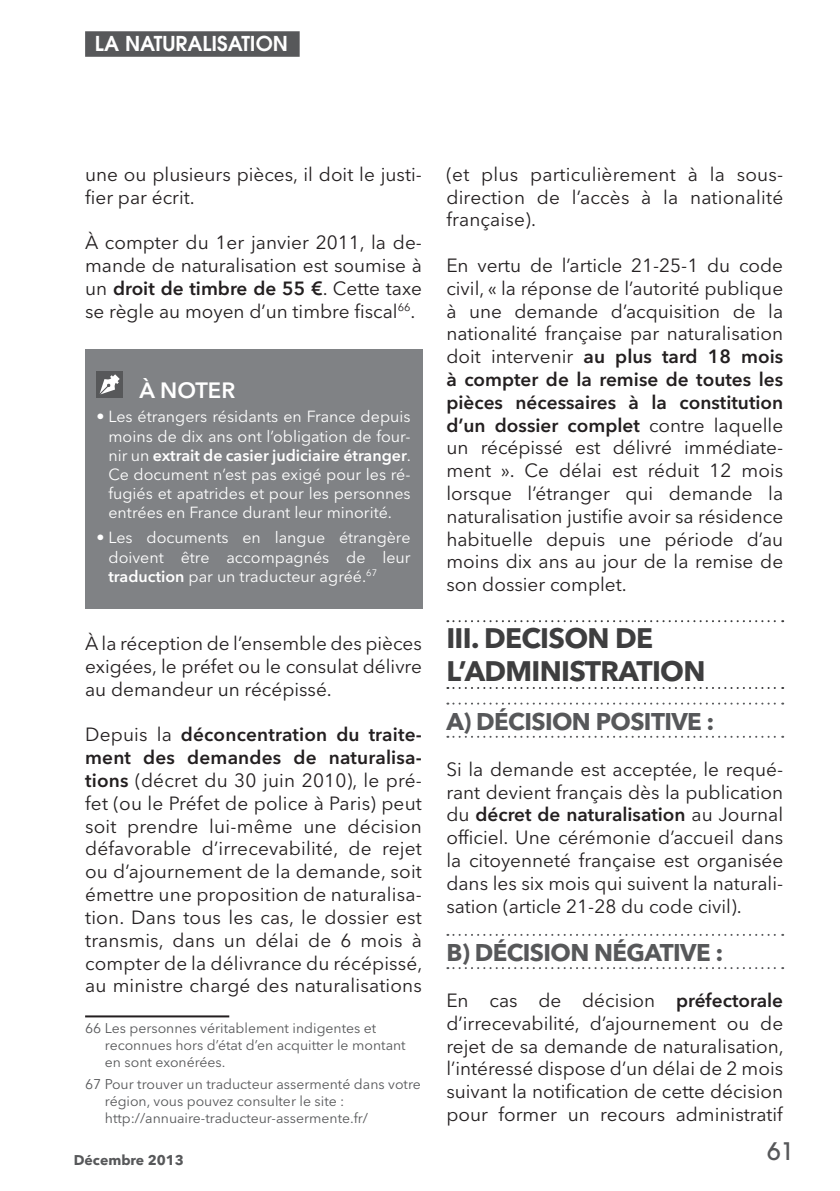
<style>
.page{position:relative;width:840px;height:1191px;background:#fff}
.page>*{position:absolute;margin:0;border:0;box-sizing:border-box;transform-origin:0 0}
.t1{font:700 28px/33.6px "Avenir Next LT Pro";letter-spacing:-.025em;color:#3e3e3f}
.t2{font:700 24px "Avenir Next LT Pro";letter-spacing:-.025em;color:#57585a}
.t3{font:500 24px "ITC Avant Garde Pro";color:#57585a}
.t4{font:600 22px "Avenir Next LT Pro";color:#fff}
.t5{font:600 20.4px "ITC Avant Garde Pro";color:#fff}
.t6{font:19px/22.8px "Avenir Next LT Pro";color:#231f20;text-align:justify}
.t7{font:16px/19.2px "Avenir Next LT Pro";color:#fff;text-align:justify}
.t8{font:14px/16.8px "Avenir Next LT Pro";color:#57585a}
.t9{font:700 14px "Avenir Next LT Pro";color:#57585a}
.s1{font-weight:600}
</style>
<div class="page">
<div style="left:85px;top:31px;width:214px;height:26px;background:#57585a"></div>
<div style="left:85px;top:349px;width:337px;height:259px;background:#808285"></div>
<div style="left:96px;top:371px;width:27px;height:26px;background:#57585a"></div>
<svg style="left:100px;top:374px;width:20px;height:20px"></svg>
<hr style="left:85px;top:1015px;width:144px;height:2px;background:#231f20">
<svg style="left:447px;top:620px;width:335px;height:2px"></svg>
<svg style="left:447px;top:687px;width:335px;height:2px"></svg>
<svg style="left:447px;top:702px;width:335px;height:2px"></svg>
<svg style="left:447px;top:736px;width:335px;height:2px"></svg>
<svg style="left:447px;top:934px;width:335px;height:2px"></svg>
<svg style="left:447px;top:967px;width:335px;height:2px"></svg>
<p class="t5" style="left:95px;top:30px;width:194px">LA NATURALISATION</p>
<p class="t6" style="left:85px;top:163px;width:338px">une ou plusieurs pièces, il doit le justi&shy;fier par écrit.</p>
<p class="t6" style="left:85px;top:231px;width:338px">À compter du 1er janvier 2011, la de&shy;mande de naturalisation est soumise à un <span class="s1">droit de timbre de 55 €</span>. Cette taxe se règle au moyen d’un timbre fiscal<sup>66</sup>.</p>
<p class="t4" style="left:139px;top:376px;width:97px">À NOTER</p>
<p class="t7" style="left:108px;top:407px;width:304px;text-indent:-12px">• Les étrangers résidants en France depuis moins de dix ans ont l’obligation de four&shy;nir un <span class="s1">extrait de casier judiciaire étranger</span>.<br>Ce document n’est pas exigé pour les ré&shy;fugiés et apatrides et pour les personnes entrées en France durant leur minorité.</p>
<p class="t7" style="left:108px;top:528px;width:303px;text-indent:-12px">• Les documents en langue étrangère doivent être accompagnés de leur <span class="s1">traduction</span> par un traducteur agréé.<sup>67</sup></p>
<p class="t6" style="left:85px;top:632px;width:338px">À la réception de l’ensemble des pièces exigées, le préfet ou le consulat délivre au demandeur un récépissé.</p>
<p class="t6" style="left:85px;top:723px;width:339px">Depuis la <span class="s1">déconcentration du traite&shy;ment des demandes de naturalisa&shy;tions</span> (décret du 30 juin 2010), le pré&shy;fet (ou le Préfet de police à Paris) peut soit prendre lui-même une décision défavorable d’irrecevabilité, de rejet ou d’ajournement de la demande, soit émettre une proposition de naturalisa&shy;tion. Dans tous les cas, le dossier est transmis, dans un délai de 6 mois à compter de la délivrance du récépissé, au ministre chargé des naturalisations</p>
<p class="t8" style="left:105px;top:1020px;width:302px;text-indent:-20px">66 Les personnes véritablement indigentes et reconnues hors d’état d’en acquitter le montant en sont exonérées.</p>
<p class="t8" style="left:105px;top:1076px;width:317px;text-indent:-20px">67 Pour trouver un traducteur assermenté dans votre région, vous pouvez consulter le site : http://annuaire-traducteur-assermente.fr/</p>
<p class="t9" style="left:74px;top:1151px;width:112px">Décembre 2013</p>
<p class="t6" style="left:446px;top:163px;width:338px">(et plus particulièrement à la sous&shy;direction de l’accès à la nationalité française).</p>
<p class="t6" style="left:446px;top:254px;width:338px">En vertu de l’article 21-25-1 du code civil, « la réponse de l’autorité publique à une demande d’acquisition de la nationalité française par naturalisation doit intervenir <span class="s1">au plus tard 18 mois à compter de la remise de toutes les pièces nécessaires à la constitution d’un dossier complet</span> contre laquelle un récépissé est délivré immédiate&shy;ment ». Ce délai est réduit 12 mois lorsque l’étranger qui demande la naturalisation justifie avoir sa résidence habituelle depuis une période d’au moins dix ans au jour de la remise de son dossier complet.</p>
<h1 class="t1" style="left:446px;top:621px;width:260px">III. DECISON DE<br>L’ADMINISTRATION</h1>
<p class="t2" style="left:446px;top:707px;width:269px">A) DÉCISION POSITIVE :</p>
<p class="t6" style="left:446px;top:757px;width:338px">Si la demande est acceptée, le requé&shy;rant devient français dès la publication du <span class="s1">décret de naturalisation</span> au Journal officiel. Une cérémonie d’accueil dans la citoyenneté française est organisée dans les six mois qui suivent la naturali&shy;sation (article 21-28 du code civil).</p>
<p class="t2" style="left:446px;top:938px;width:278px">B) DÉCISION NÉGATIVE :</p>
<p class="t6" style="left:446px;top:989px;width:339px">En cas de décision <span class="s1">préfectorale </span>d’irrecevabilité, d’ajournement ou de rejet de sa demande de naturalisation, l’intéressé dispose d’un délai de 2 mois suivant la notification de cette décision pour former un recours administratif</p>
<p class="t3" style="left:766px;top:1136px;width:28px">61</p>
</div>
